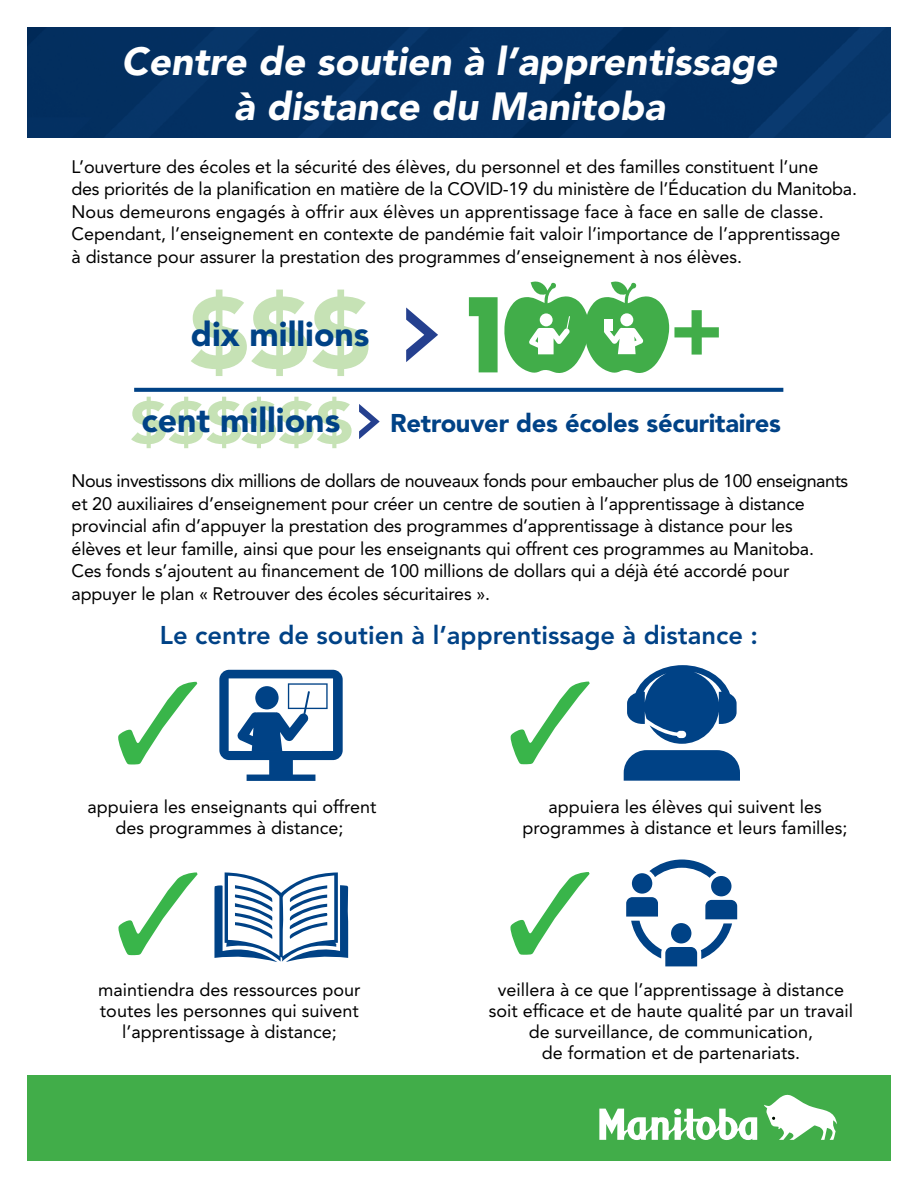
<style>
.page{position:relative;width:918px;height:1188px;background:#fff}
.page>*{position:absolute;margin:0;border:0;box-sizing:border-box;transform-origin:0 0}
.t1{font:italic 900 39px/44.8px "Avenir LT Std";color:#fff;text-align:center}
.t2{font:900 33.75px "Avenir LT Std";color:#004286}
.t3{font:800 25.5px "Avenir LT Std";color:#004286}
.t4{font:900 25.5px "Avenir LT Std";letter-spacing:-.01em;color:#004286}
.t5{font:18px/22.5px "Avenir LT Std";letter-spacing:-.005em;color:#000;text-align:center}
</style>
<div class="page">
<div style="left:27px;top:27px;width:864px;height:111px;background:#043062"></div>
<div style="left:27px;top:1076px;width:864px;height:85px;background:#41ad49"></div>
<svg style="left:599px;top:1094px;width:238px;height:46px"></svg>
<svg style="left:131px;top:397px;width:221px;height:51px"></svg>
<svg style="left:219px;top:670px;width:124px;height:111px"></svg>
<svg style="left:624px;top:750px;width:116px;height:31px;background:#13508f"></svg>
<svg style="left:627px;top:665px;width:110px;height:79px"></svg>
<svg style="left:214px;top:872px;width:134px;height:90px"></svg>
<svg style="left:118px;top:682px;width:79px;height:83px"></svg>
<svg style="left:118px;top:872px;width:80px;height:83px"></svg>
<svg style="left:511px;top:682px;width:79px;height:83px"></svg>
<svg style="left:510px;top:872px;width:80px;height:83px"></svg>
<div style="left:632px;top:873px;width:20px;height:21px;background:#004286;border-radius:50%"></div>
<div style="left:711px;top:876px;width:21px;height:20px;background:#004286;border-radius:50%"></div>
<svg style="left:649px;top:860px;width:67px;height:18px"></svg>
<svg style="left:626px;top:897px;width:111px;height:69px"></svg>
<svg style="left:469px;top:297px;width:29px;height:75px"></svg>
<svg style="left:504px;top:281px;width:215px;height:92px"></svg>
<div style="left:604px;top:319px;width:9px;height:12px;background:#fff"></div>
<svg style="left:406px;top:307px;width:32px;height:55px"></svg>
<svg style="left:134px;top:388px;width:649px;height:4px;background:#09498a"></svg>
<svg style="left:359px;top:404px;width:21px;height:35px"></svg>
<svg style="left:191px;top:290px;width:178px;height:86px"></svg>
<p class="t1" style="left:122px;top:39px;width:657px">Centre de soutien à l’apprentissage à distance du Manitoba</p>
<p class="t5" style="left:72px;top:155px;width:787px;text-align:left">L’ouverture des écoles et la sécurité des élèves, du personnel et des familles constituent l’une<br>des priorités de la planification en matière de la COVID-19 du ministère de l’Éducation du Manitoba.<br>Nous demeurons engagés à offrir aux élèves un apprentissage face à face en salle de classe.<br>Cependant, l’enseignement en contexte de pandémie fait valoir l’importance de l’apprentissage<br>à distance pour assurer la prestation des programmes d’enseignement à nos élèves.</p>
<h2 class="t2" style="left:191px;top:314px;width:180px">dix millions</h2>
<h2 class="t2" style="left:142px;top:400px;width:200px">cent millions</h2>
<h3 class="t4" style="left:390px;top:408px;width:392px">Retrouver des écoles sécuritaires</h3>
<p class="t5" style="left:72px;top:470px;width:778px;text-align:left">Nous investissons dix millions de dollars de nouveaux fonds pour embaucher plus de 100 enseignants et 20 auxiliaires d’enseignement pour créer un centre de soutien à l’apprentissage à distance provincial afin d’appuyer la prestation des programmes d’apprentissage à distance pour les<br>élèves et leur famille, ainsi que pour les enseignants qui offrent ces programmes au Manitoba.<br>Ces fonds s’ajoutent au financement de 100 millions de dollars qui a déjà été accordé pour appuyer le plan « Retrouver des écoles sécuritaires ».</p>
<p class="t3" style="left:160px;top:620px;width:600px">Le centre de soutien à l’apprentissage à distance :</p>
<p class="t5" style="left:87px;top:796px;width:291px;line-height:21px">appuiera les enseignants qui offrent des programmes à distance;</p>
<p class="t5" style="left:523px;top:796px;width:327px;line-height:21px">appuiera les élèves qui suivent les programmes à distance et leurs familles;</p>
<p class="t5" style="left:98px;top:979px;width:264px;line-height:21px">maintiendra des ressources pour toutes les personnes qui suivent l’apprentissage à distance;</p>
<p class="t5" style="left:489px;top:979px;width:366px;line-height:21px">veillera à ce que l’apprentissage à distance soit efficace et de haute qualité par un travail de surveillance, de communication,<br>de formation et de partenariats.</p>
</div>
